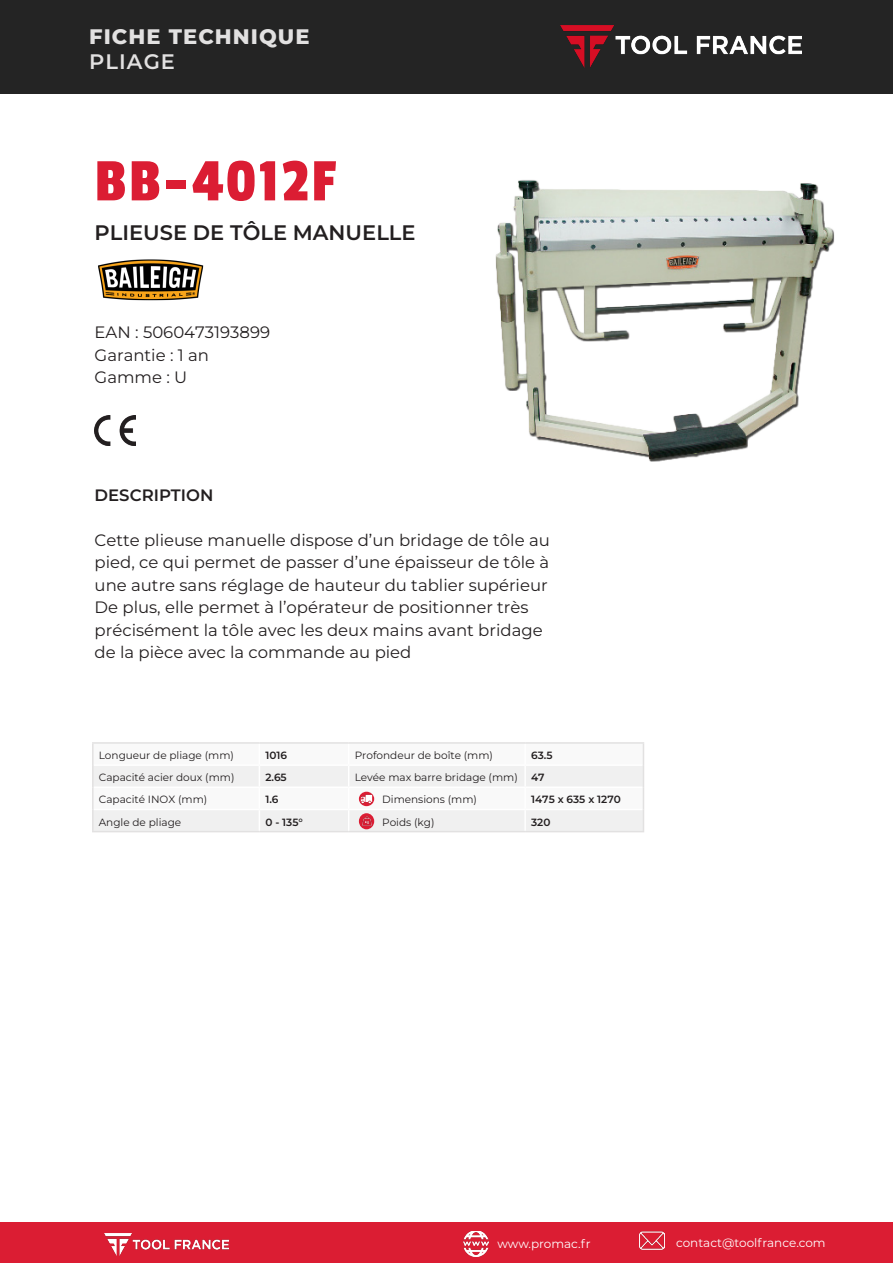
<style>
.page{position:relative;width:893px;height:1263px;background:#fff}
.page>*{position:absolute;margin:0;border:0;box-sizing:border-box;transform-origin:0 0}
.t1{font:63px "Passion One";letter-spacing:.05em;color:#db1d33}
.t2{font:100 21px "Montserrat";color:#231f20}
.t3{font:100 21px "Montserrat";letter-spacing:.05em;color:#e2e1e1}
.t4{font:100 16.5px/22.5px "Montserrat";color:#231f20;text-align:justify}
.t5{font:12px "Montserrat";color:#fff}
.t6{font:100 10.5px "Montserrat";color:#231f20}
</style>
<div class="page">
<div style="left:0;top:0;width:893px;height:94px;background:#242424"></div>
<div style="left:0;top:1222px;width:893px;height:41px;background:#db1d33"></div>
<img style="left:104px;top:1233px;width:124px;height:22px">
<img style="left:560px;top:25px;width:242px;height:42px">
<img style="left:495px;top:180px;width:340px;height:282px">
<img style="left:98px;top:259px;width:106px;height:42px">
<hr style="left:92px;top:742px;width:167px;height:2px;background:#e2e1e1">
<hr style="left:92px;top:744px;width:2px;height:21px;background:#e2e1e1">
<hr style="left:259px;top:742px;width:90px;height:2px;background:#e2e1e1">
<hr style="left:349px;top:742px;width:176px;height:2px;background:#e2e1e1">
<hr style="left:525px;top:742px;width:119px;height:2px;background:#e2e1e1">
<hr style="left:92px;top:765px;width:2px;height:22px;background:#e2e1e1">
<hr style="left:92px;top:787px;width:2px;height:22px;background:#e2e1e1">
<hr style="left:92px;top:809px;width:2px;height:22px;background:#e2e1e1">
<hr style="left:92px;top:831px;width:167px;height:1px;background:#e2e1e1">
<img style="left:95px;top:416px;width:41px;height:29px">
<img style="left:463px;top:1231px;width:25px;height:25px">
<svg style="left:93px;top:744px;width:551px;height:88px"></svg>
<img style="left:639px;top:1231px;width:25px;height:19px">
<p class="t3" style="left:89px;top:22px;width:222px">FICHE TECHNIQUE</p>
<p class="t3" style="left:89px;top:48px;width:87px">PLIAGE</p>
<p class="t1" style="left:95px;top:148px;width:243px">BB-4012F</p>
<p class="t2" style="left:95px;top:219px;width:322px">PLIEUSE DE TÔLE MANUELLE</p>
<p class="t4" style="left:95px;top:321px;width:177px">EAN : 5060473193899</p>
<p class="t4" style="left:95px;top:343px;width:116px">Garantie : 1 an</p>
<p class="t4" style="left:95px;top:366px;width:94px">Gamme : U</p>
<p class="t4" style="left:95px;top:483px;width:120px">DESCRIPTION</p>
<p class="t4" style="left:95px;top:528px;width:457px">Cette plieuse manuelle dispose d’un bridage de tôle au pied, ce qui permet de passer d’une épaisseur de tôle à une autre sans réglage de hauteur du tablier supérieur</p>
<p class="t4" style="left:95px;top:595px;width:450px;text-align:left">De plus, elle permet à l’opérateur de positionner très précisément la tôle avec les deux mains avant bridage de la pièce avec la commande au pied</p>
<p class="t6" style="left:99px;top:748px;width:137px">Longueur de pliage (mm)</p>
<p class="t6" style="left:265px;top:748px;width:23px">1016</p>
<p class="t6" style="left:355px;top:748px;width:140px">Profondeur de boîte (mm)</p>
<p class="t6" style="left:531px;top:748px;width:23px">63.5</p>
<p class="t6" style="left:99px;top:770px;width:137px">Capacité acier doux (mm)</p>
<p class="t6" style="left:265px;top:770px;width:23px">2.65</p>
<p class="t6" style="left:355px;top:770px;width:165px">Levée max barre bridage (mm)</p>
<p class="t6" style="left:531px;top:770px;width:15px">47</p>
<p class="t6" style="left:99px;top:793px;width:110px">Capacité INOX (mm)</p>
<p class="t6" style="left:265px;top:793px;width:15px">1.6</p>
<p class="t6" style="left:382px;top:793px;width:96px">Dimensions (mm)</p>
<p class="t6" style="left:531px;top:793px;width:91px">1475 x 635 x 1270</p>
<p class="t6" style="left:99px;top:815px;width:84px">Angle de pliage</p>
<p class="t6" style="left:265px;top:815px;width:39px">0 - 135°</p>
<p class="t6" style="left:382px;top:815px;width:54px">Poids (kg)</p>
<p class="t6" style="left:531px;top:815px;width:21px">320</p>
<p class="t5" style="left:497px;top:1235px;width:95px">www.promac.fr</p>
<p class="t5" style="left:676px;top:1234px;width:151px">contact@toolfrance.com</p>
</div>
